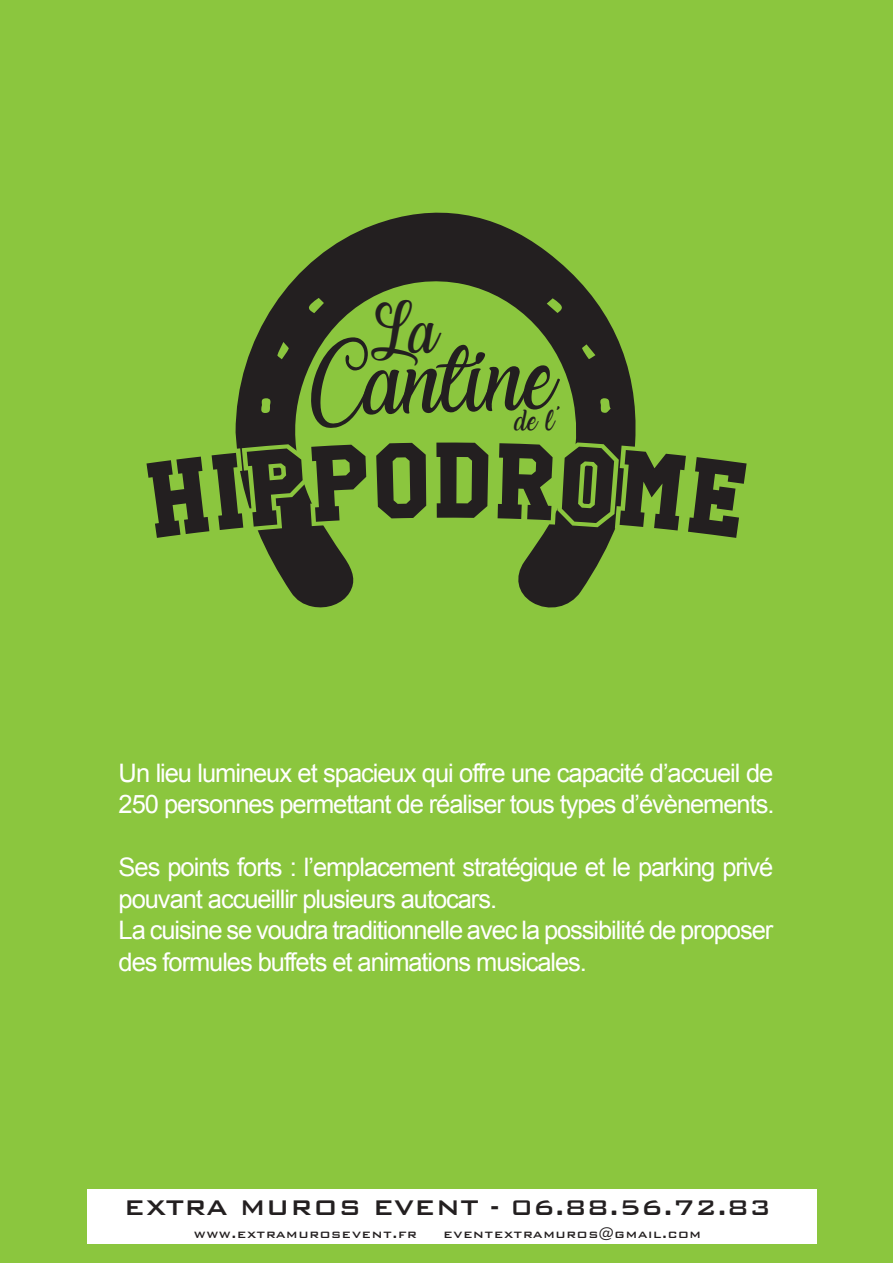
<style>
.page{position:relative;width:893px;height:1263px;background:#8bc63e}
.page>*{position:absolute;margin:0;border:0;box-sizing:border-box;transform-origin:0 0}
.t1{font:71.1px "Laughing and Smiling";color:#231f20}
.t2{font:48.75px "Laughing and Smiling";color:#231f20}
.t3{font:500 28.35px "Bank Gothic BT";letter-spacing:.01em;color:#231f20}
.t4{font:25.5px/31.5px "Arial";letter-spacing:-.04em;color:#fff}
.t5{font:22.5px "Laughing and Smiling";color:#231f20}
.t6{font:500 15px "Bank Gothic BT";letter-spacing:.045em;color:#231f20}
</style>
<div class="page">
<div style="left:87px;top:1189px;width:729px;height:55px;background:#fff"></div>
<svg style="left:236px;top:212px;width:400px;height:396px"></svg>
<svg style="left:146px;top:438px;width:601px;height:104px"></svg>
<h2 class="t2" style="left:370px;top:296px;width:70px">La</h2>
<h1 class="t1" style="left:307px;top:333px;width:249px;rotate:-2deg">Cantine</h1>
<p class="t5" style="left:516px;top:404px;width:49px">de l’</p>
<p class="t4" style="left:119px;top:757px;width:657px">Un lieu lumineux et spacieux qui offre une capacité d’accueil de<br>250 personnes permettant de réaliser tous types d’évènements.</p>
<p class="t4" style="left:119px;top:852px;width:656px">Ses points forts : l’emplacement stratégique et le parking privé pouvant accueillir plusieurs autocars.<br>La cuisine se voudra traditionnelle avec la possibilité de proposer des formules buffets et animations musicales.</p>
<p class="t3" style="left:124px;top:1192px;width:649px">EXTRA MUROS EVENT - 06.88.56.72.83</p>
<p class="t6" style="left:194px;top:1225px;width:224px">www.extramurosevent.fr</p>
<p class="t6" style="left:443px;top:1225px;width:259px">eventextramuros@gmail.com</p>
</div>
